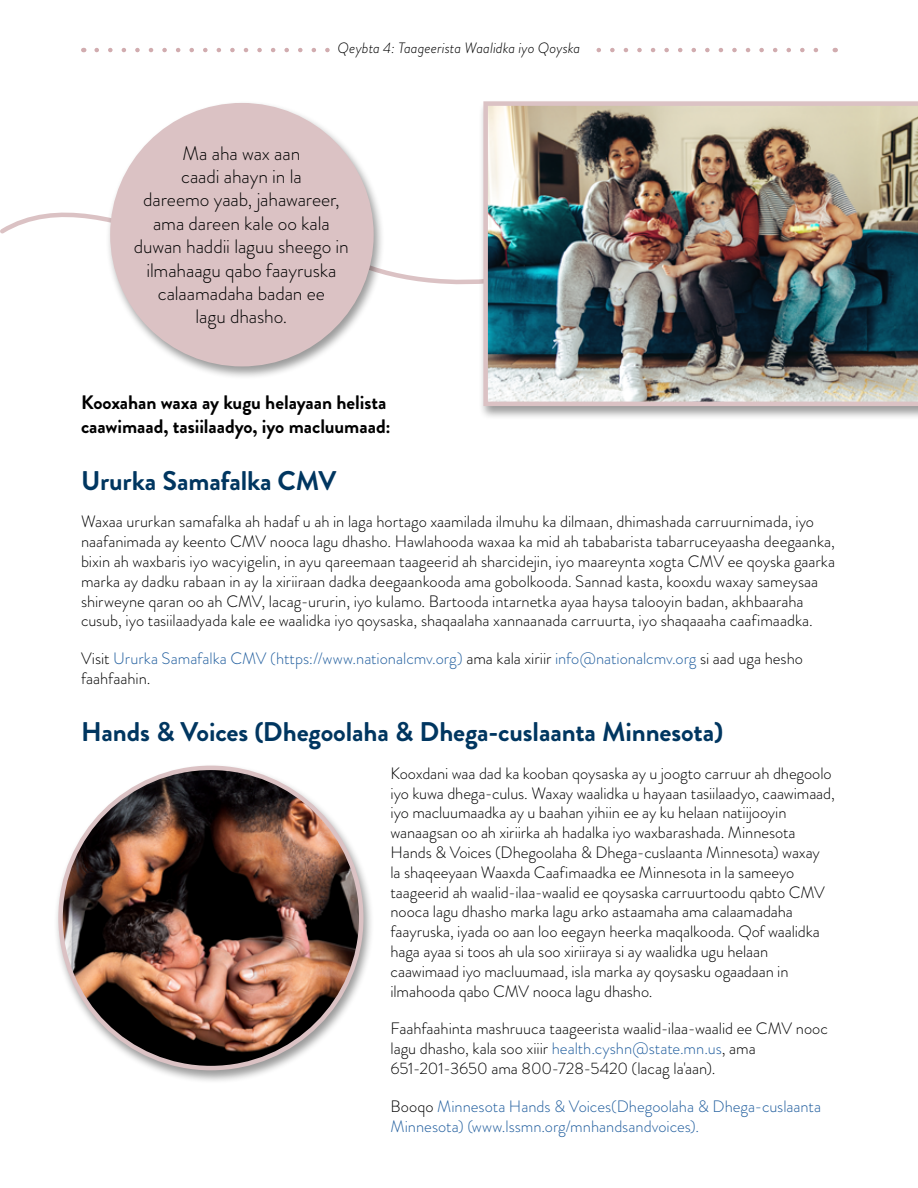
<style>
.page{position:relative;width:918px;height:1188px;background:#fff}
.page>*{position:absolute;margin:0;border:0;box-sizing:border-box;transform-origin:0 0}
.t1{font:700 27px "Brandon Grotesque";letter-spacing:-.005em;color:#003660}
.t2{font:300 19.5px/23.4px "Brandon Grotesque";letter-spacing:-.005em;color:#000;text-align:center}
.t3{font:700 19.5px/23.4px "Brandon Grotesque";letter-spacing:-.005em;color:#000}
.t4{font:300 16.5px/19.8px "Brandon Grotesque";letter-spacing:-.005em;color:#000}
.t5{font:300 16.5px/19.8px "Brandon Grotesque";color:#215e9e}
.t6{font:italic 300 15px "Brandon Grotesque";color:#000}
.s1{color:#000}
.s2{color:#215e9e}
</style>
<div class="page">
<svg style="left:97px;top:48px;width:721px;height:4px"></svg>
<div style="left:330px;top:43px;width:258px;height:15px;background:#fff"></div>
<svg style="left:0;top:212px;width:479px;height:73px"></svg>
<div style="left:106px;top:101px;width:279px;height:279px;background:#000;opacity:.4"></div>
<div style="left:110px;top:103px;width:264px;height:263px;background:#dbc2c4;border-radius:50%"></div>
<div style="left:479px;top:99px;width:439px;height:321px;background:#000;opacity:.4"></div>
<img style="left:483px;top:101px;width:435px;height:305px">
<div style="left:54px;top:763px;width:321px;height:321px;background:#000;opacity:.4"></div>
<img style="left:61px;top:768px;width:300px;height:300px;border-radius:150px">
<p class="t6" style="left:338px;top:38px;width:244px">Qeybta 4: Taageerista Waalidka iyo Qoyska</p>
<p class="t2" style="left:134px;top:141px;width:217px">Ma aha wax aan<br>caadi ahayn in la<br>dareemo yaab, jahawareer, ama dareen kale oo kala duwan haddii laguu sheego in ilmahaagu qabo faayruska calaamadaha badan ee<br>lagu dhasho.</p>
<p class="t3" style="left:81px;top:391px;width:311px">Kooxahan waxa ay kugu helayaan helista caawimaad, tasiilaadyo, iyo macluumaad:</p>
<h3 class="t1" style="left:81px;top:461px;width:257px">Ururka Samafalka CMV</h3>
<p class="t4" style="left:81px;top:512px;width:756px">Waxaa ururkan samafalka ah hadaf u ah in laga hortago xaamilada ilmuhu ka dilmaan, dhimashada carruurnimada, iyo naafanimada ay keento CMV nooca lagu dhasho. Hawlahooda waxaa ka mid ah tababarista tabarruceyaasha deegaanka, bixin ah waxbaris iyo wacyigelin, in ayu qareemaan taageerid ah sharcidejin, iyo maareynta xogta CMV ee qoyska gaarka marka ay dadku rabaan in ay la xiriiraan dadka deegaankooda ama gobolkooda. Sannad kasta, kooxdu waxay sameysaa shirweyne qaran oo ah CMV, lacag-ururin, iyo kulamo. Bartooda intarnetka ayaa haysa talooyin badan, akhbaaraha cusub, iyo tasiilaadyada kale ee waalidka iyo qoysaska, shaqaalaha xannaanada carruurta, iyo shaqaaaha caafimaadka.</p>
<p class="t5" style="left:81px;top:649px;width:724px"><span class="s1">Visit</span> Ururka Samafalka CMV (https://www.nationalcmv.org) <span class="s1">ama kala xiriir</span> info@nationalcmv.org <span class="s1">si aad uga hesho faahfaahin.</span></p>
<h3 class="t1" style="left:81px;top:713px;width:644px">Hands &amp; Voices (Dhegoolaha &amp; Dhega-cuslaanta Minnesota)</h3>
<p class="t4" style="left:391px;top:763px;width:446px">Kooxdani waa dad ka kooban qoysaska ay u joogto carruur ah dhegoolo iyo kuwa dhega-culus. Waxay waalidka u hayaan tasiilaadyo, caawimaad, iyo macluumaadka ay u baahan yihiin ee ay ku helaan natiijooyin wanaagsan oo ah xiriirka ah hadalka iyo waxbarashada. Minnesota Hands &amp; Voices (Dhegoolaha &amp; Dhega-cuslaanta Minnesota) waxay<br>la shaqeeyaan Waaxda Caafimaadka ee Minnesota in la sameeyo taageerid ah waalid-ilaa-waalid ee qoysaska carruurtoodu qabto CMV nooca lagu dhasho marka lagu arko astaamaha ama calaamadaha faayruska, iyada oo aan loo eegayn heerka maqalkooda. Qof waalidka haga ayaa si toos ah ula soo xiriiraya si ay waalidka ugu helaan caawimaad iyo macluumaad, isla marka ay qoysasku ogaadaan in ilmahooda qabo CMV nooca lagu dhasho.</p>
<p class="t4" style="left:391px;top:1019px;width:439px">Faahfaahinta mashruuca taageerista waalid-ilaa-waalid ee CMV nooc lagu dhasho, kala soo xiiir <span class="s2">health.cyshn@state.mn.us</span>, ama<br>651-201-3650 ama 800-728-5420 (lacag la'aan).</p>
<p class="t5" style="left:391px;top:1096px;width:432px"><span class="s1">Booqo</span> Minnesota Hands &amp; Voices(Dhegoolaha &amp; Dhega-cuslaanta<br>Minnesota) (www.lssmn.org/mnhandsandvoices).</p>
</div>
